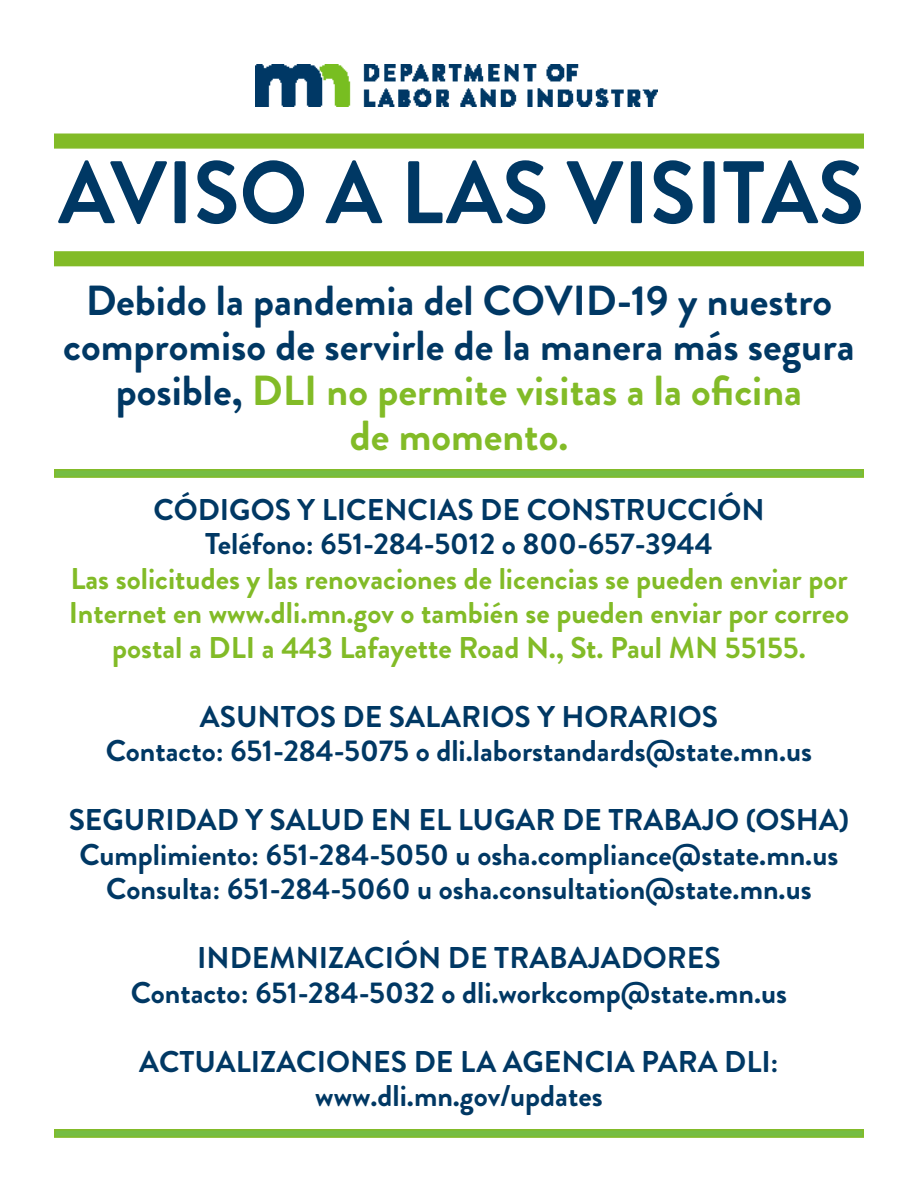
<style>
.page{position:relative;width:918px;height:1188px;background:#fff}
.page>*{position:absolute;margin:0;border:0;box-sizing:border-box;transform-origin:0 0}
.t1{font:700 88.5px "Brandon Grotesque";color:#003864;scale:.96 1}
.t2{font:700 42px/45px "Brandon Grotesque";color:#003864;text-align:center}
.t3{font:700 30px/34.5px "Brandon Grotesque";color:#003864;text-align:center}
.t4{font:700 30px/34.5px "Brandon Grotesque";color:#82bb27;text-align:center}
.s1{color:#82bb27}
</style>
<div class="page">
<div style="left:54px;top:134px;width:810px;height:15px;background:#82bb27;border:2px solid #82bb27"></div>
<div style="left:54px;top:251px;width:810px;height:15px;background:#82bb27;border:2px solid #82bb27"></div>
<div style="left:54px;top:469px;width:810px;height:9px;background:#75bd43;border:2px solid #82bb27"></div>
<div style="left:54px;top:1129px;width:810px;height:9px;background:#75bd43;border:2px solid #82bb27"></div>
<img style="left:255px;top:65px;width:403px;height:41px">
<p class="t1" style="left:58px;top:131px;width:841px">AVISO A LAS VISITAS</p>
<p class="t2" style="left:63px;top:278px;width:793px">Debido la pandemia del COVID-19 y nuestro compromiso de servirle de la manera más segura posible, <span class="s1">DLI no permite visitas a la oficina<br>de momento.</span></p>
<p class="t3" style="left:153px;top:492px;width:613px">CÓDIGOS Y LICENCIAS DE CONSTRUCCIÓN</p>
<p class="t3" style="left:205px;top:527px;width:509px">Teléfono: 651-284-5012 o 800-657-3944</p>
<p class="t4" style="left:69px;top:561px;width:782px">Las solicitudes y las renovaciones de licencias se pueden enviar por<br>Internet en www.dli.mn.gov o también se pueden enviar por correo postal a DLI a 443 Lafayette Road N., St. Paul MN 55155.</p>
<p class="t3" style="left:200px;top:699px;width:520px">ASUNTOS DE SALARIOS Y HORARIOS</p>
<p class="t3" style="left:106px;top:734px;width:708px">Contacto: 651-284-5075 o dli.laborstandards@state.mn.us</p>
<p class="t3" style="left:69px;top:803px;width:782px">SEGURIDAD Y SALUD EN EL LUGAR DE TRABAJO (OSHA)</p>
<p class="t3" style="left:80px;top:837px;width:760px">Cumplimiento: 651-284-5050 u osha.compliance@state.mn.us</p>
<p class="t3" style="left:106px;top:872px;width:707px">Consulta: 651-284-5060 u osha.consultation@state.mn.us</p>
<p class="t3" style="left:197px;top:941px;width:525px">INDEMNIZACIÓN DE TRABAJADORES</p>
<p class="t3" style="left:131px;top:975px;width:658px">Contacto: 651-284-5032 o dli.workcomp@state.mn.us</p>
<p class="t3" style="left:139px;top:1044px;width:641px">ACTUALIZACIONES DE LA AGENCIA PARA DLI: www.dli.mn.gov/updates</p>
</div>
